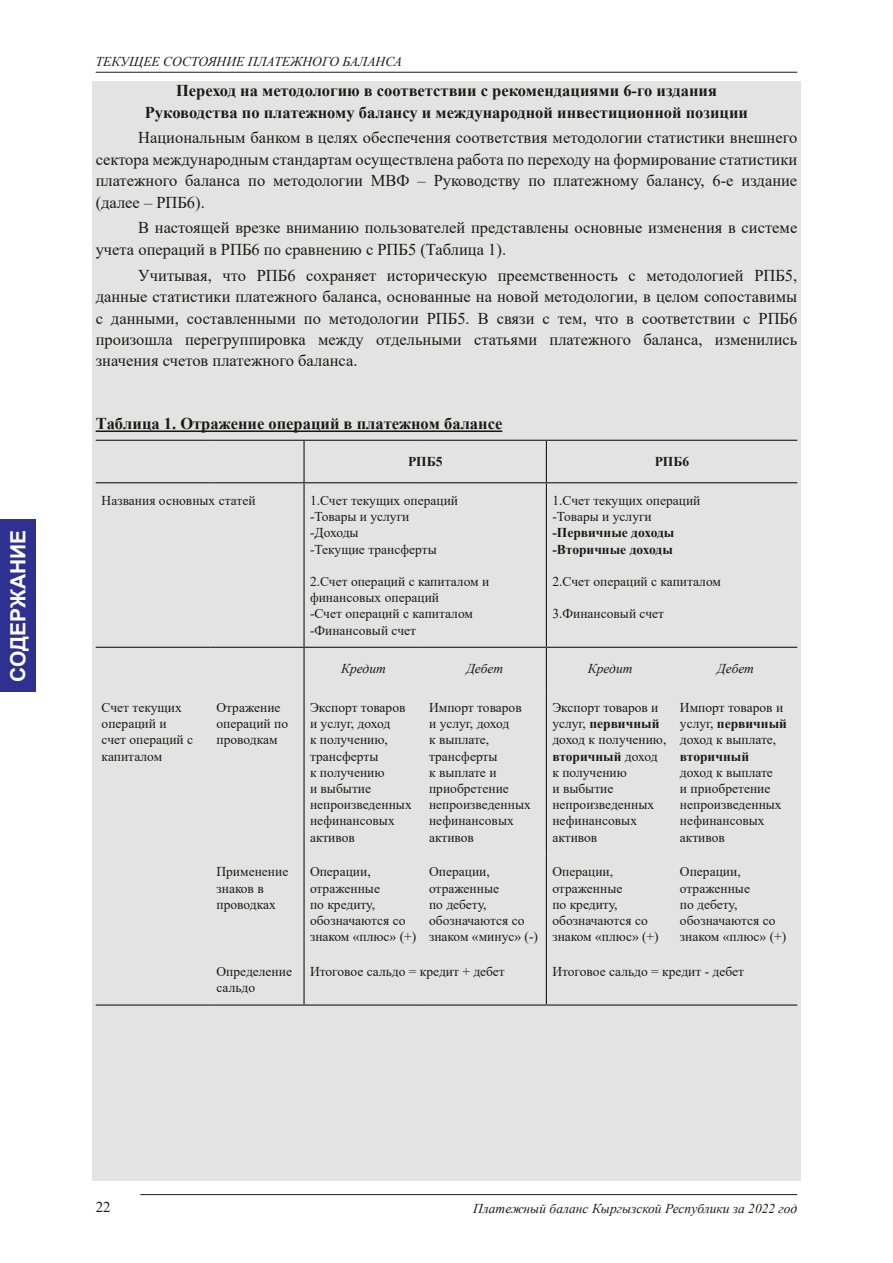
<style>
.page{position:relative;width:893px;height:1263px;background:#fff}
.page>*{position:absolute;margin:0;border:0;box-sizing:border-box;transform-origin:0 0}
.t1{font:700 21px "Arial";color:#fff}
.t2{font:16.5px/21.5px "Times New Roman";color:#1a1a18;text-align:justify}
.t3{font:700 16.5px/21.5px "Times New Roman";color:#1a1a18;text-align:center}
.t4{font:15px "Times New Roman";color:#1a1a18}
.t5{font:13.5px/16.2px "Times New Roman";color:#1a1a18}
.t6{font:italic 13.5px "Times New Roman";color:#1a1a18}
.t7{font:700 13.5px/16.2px "Times New Roman";color:#1a1a18}
.s1{font-weight:700}
</style>
<div class="page">
<hr style="left:96px;top:72px;width:701px;height:1px;background:#1a1a18">
<div style="left:92px;top:82px;width:709px;height:1099px;background:#e4e3e3"></div>
<hr style="left:140px;top:1194px;width:657px;height:1px;background:#1a1a18">
<hr style="left:96px;top:430px;width:406px;height:2px;background:#1a1a18">
<hr style="left:303px;top:441px;width:2px;height:41px;background:#1a1a18">
<hr style="left:546px;top:441px;width:1px;height:41px;background:#1a1a18">
<hr style="left:96px;top:482px;width:114px;height:1px;background:#1a1a18">
<hr style="left:210px;top:482px;width:94px;height:1px;background:#1a1a18">
<hr style="left:304px;top:482px;width:119px;height:1px;background:#1a1a18">
<hr style="left:303px;top:483px;width:2px;height:164px;background:#1a1a18">
<hr style="left:423px;top:482px;width:123px;height:1px;background:#1a1a18">
<hr style="left:546px;top:482px;width:128px;height:1px;background:#1a1a18">
<hr style="left:546px;top:483px;width:1px;height:164px;background:#1a1a18">
<hr style="left:674px;top:482px;width:123px;height:1px;background:#1a1a18">
<hr style="left:96px;top:647px;width:114px;height:1px;background:#1a1a18">
<hr style="left:210px;top:647px;width:94px;height:1px;background:#1a1a18">
<hr style="left:304px;top:647px;width:119px;height:1px;background:#1a1a18">
<hr style="left:303px;top:648px;width:2px;height:42px;background:#1a1a18">
<hr style="left:423px;top:647px;width:123px;height:1px;background:#1a1a18">
<hr style="left:546px;top:647px;width:128px;height:1px;background:#1a1a18">
<hr style="left:546px;top:648px;width:1px;height:42px;background:#1a1a18">
<hr style="left:674px;top:647px;width:123px;height:1px;background:#1a1a18">
<hr style="left:303px;top:690px;width:2px;height:164px;background:#1a1a18">
<hr style="left:546px;top:690px;width:1px;height:164px;background:#1a1a18">
<hr style="left:303px;top:854px;width:2px;height:100px;background:#1a1a18">
<hr style="left:546px;top:854px;width:1px;height:100px;background:#1a1a18">
<hr style="left:303px;top:954px;width:2px;height:50px;background:#1a1a18">
<hr style="left:546px;top:954px;width:1px;height:50px;background:#1a1a18">
<hr style="left:96px;top:1004px;width:114px;height:1px;background:#1a1a18">
<hr style="left:210px;top:1004px;width:94px;height:1px;background:#1a1a18">
<hr style="left:304px;top:1004px;width:119px;height:1px;background:#1a1a18">
<hr style="left:423px;top:1004px;width:123px;height:1px;background:#1a1a18">
<hr style="left:546px;top:1004px;width:128px;height:1px;background:#1a1a18">
<hr style="left:674px;top:1004px;width:123px;height:1px;background:#1a1a18">
<hr style="left:96px;top:440px;width:114px;height:1px;background:#1a1a18">
<hr style="left:210px;top:440px;width:94px;height:1px;background:#1a1a18">
<hr style="left:304px;top:440px;width:119px;height:1px;background:#1a1a18">
<hr style="left:423px;top:440px;width:123px;height:1px;background:#1a1a18">
<hr style="left:546px;top:440px;width:128px;height:1px;background:#1a1a18">
<hr style="left:674px;top:440px;width:123px;height:1px;background:#1a1a18">
<div style="left:0;top:519px;width:35px;height:173px;background:#2e3092"></div>
<h1 class="t1" style="left:3px;top:682px;width:153px;rotate:-90deg">СОДЕРЖАНИЕ</h1>
<p class="t6" style="left:96px;top:52px;width:308px">ТЕКУЩЕЕ СОСТОЯНИЕ ПЛАТЕЖНОГО БАЛАНСА</p>
<p class="t3" style="left:145px;top:79px;width:605px">Переход на методологию в соответствии с рекомендациями 6-го издания<br>Руководства по платежному балансу и международной инвестиционной позиции</p>
<p class="t2" style="left:96px;top:127px;width:703px;text-indent:43px">Национальным банком в целях обеспечения соответствия методологии статистики внешнего сектора международным стандартам осуществлена работа по переходу на формирование статистики платежного баланса по методологии МВФ – Руководству по платежному балансу, 6-е издание (далее – РПБ6).</p>
<p class="t2" style="left:96px;top:217px;width:703px;text-indent:43px">В настоящей врезке вниманию пользователей представлены основные изменения в системе учета операций в РПБ6 по сравнению с РПБ5 (Таблица 1).</p>
<p class="t2" style="left:96px;top:264px;width:703px;text-indent:43px">Учитывая, что РПБ6 сохраняет историческую преемственность с методологией РПБ5, данные статистики платежного баланса, основанные на новой методологии, в целом сопоставимы с данными, составленными по методологии РПБ5. В связи с тем, что в соответствии с РПБ6 произошла перегруппировка между отдельными статьями платежного баланса, изменились значения счетов платежного баланса.</p>
<p class="t3" style="left:96px;top:413px;width:408px">Таблица 1. Отражение операций в платежном балансе</p>
<p class="t7" style="left:408px;top:453px;width:36px">РПБ5</p>
<p class="t7" style="left:655px;top:453px;width:36px">РПБ6</p>
<p class="t5" style="left:102px;top:492px;width:155px">Названия основных статей</p>
<p class="t5" style="left:310px;top:492px;width:150px">1.Счет текущих операций -Товары и услуги -Доходы<br>-Текущие трансферты</p>
<p class="t5" style="left:310px;top:573px;width:181px">2.Счет операций с капиталом и финансовых операций<br>-Счет операций с капиталом -Финансовый счет</p>
<p class="t5" style="left:552px;top:492px;width:150px">1.Счет текущих операций -Товары и услуги</p>
<p class="t7" style="left:552px;top:524px;width:124px">-Первичные доходы -Вторичные доходы</p>
<p class="t5" style="left:552px;top:573px;width:170px">2.Счет операций с капиталом</p>
<p class="t5" style="left:552px;top:605px;width:113px">3.Финансовый счет</p>
<p class="t6" style="left:341px;top:659px;width:46px">Кредит</p>
<p class="t6" style="left:466px;top:659px;width:38px">Дебет</p>
<p class="t6" style="left:588px;top:659px;width:46px">Кредит</p>
<p class="t6" style="left:717px;top:659px;width:38px">Дебет</p>
<p class="t5" style="left:102px;top:699px;width:93px">Счет текущих операций и счет операций с капиталом</p>
<p class="t5" style="left:216px;top:699px;width:73px">Отражение операций по проводкам</p>
<p class="t5" style="left:310px;top:699px;width:103px">Экспорт товаров и услуг, доход<br>к получению, трансферты<br>к получению<br>и выбытие непроизведенных нефинансовых активов</p>
<p class="t5" style="left:429px;top:699px;width:103px">Импорт товаров и услуг, доход<br>к выплате, трансферты<br>к выплате и приобретение непроизведенных нефинансовых активов</p>
<p class="t5" style="left:552px;top:699px;width:116px">Экспорт товаров и услуг, <span class="s1">первичный </span>доход к получению, <span class="s1">вторичный</span> доход к получению<br>и выбытие непроизведенных нефинансовых активов</p>
<p class="t5" style="left:680px;top:699px;width:109px">Импорт товаров и услуг, <span class="s1">первичный </span>доход к выплате,</p>
<p class="t7" style="left:680px;top:747px;width:71px">вторичный</p>
<p class="t5" style="left:680px;top:764px;width:103px">доход к выплате и приобретение непроизведенных нефинансовых активов</p>
<p class="t5" style="left:216px;top:863px;width:73px">Применение знаков в проводках</p>
<p class="t5" style="left:310px;top:863px;width:108px">Операции, отраженные<br>по кредиту, обозначаются со знаком «плюс» (+)</p>
<p class="t5" style="left:429px;top:863px;width:110px">Операции, отраженные<br>по дебету, обозначаются со знаком «минус» (-)</p>
<p class="t5" style="left:552px;top:863px;width:108px">Операции, отраженные<br>по кредиту, обозначаются со знаком «плюс» (+)</p>
<p class="t5" style="left:680px;top:863px;width:108px">Операции, отраженные<br>по дебету, обозначаются со знаком «плюс» (+)</p>
<p class="t5" style="left:216px;top:963px;width:77px">Определение сальдо</p>
<p class="t5" style="left:310px;top:963px;width:196px">Итоговое сальдо = кредит + дебет</p>
<p class="t5" style="left:552px;top:963px;width:193px">Итоговое сальдо = кредит - дебет</p>
<p class="t4" style="left:96px;top:1197px;width:16px">22</p>
<p class="t6" style="left:473px;top:1199px;width:326px">Платежный баланс Кыргызской Республики за 2022 год</p>
</div>
